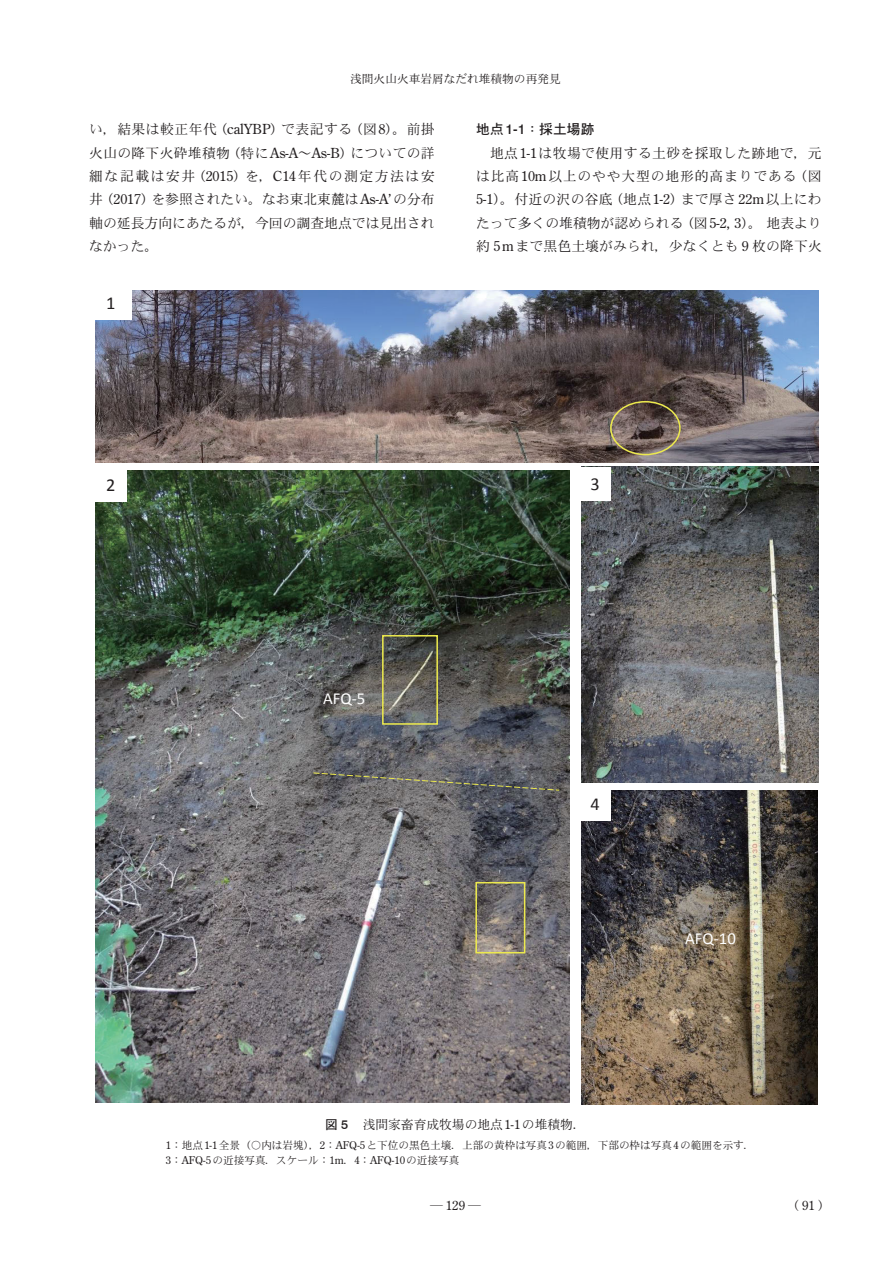
<style>
.page{position:relative;width:893px;height:1263px;background:#fff}
.page>*{position:absolute;margin:0;border:0;box-sizing:border-box;transform-origin:0 0}
.t1{font:18.3px "Calibri";color:#231f20}
.t2{font:16.8px "Calibri";color:#fff}
.t3{font:13.8px/23.4px "DFHS Mincho Pro 5 W3 90 msp RKSJ H";color:#231f20;text-align:justify}
.t4{font:13.8px "DFHS Gothic Pro 5 W5 90 msp RKSJ H";color:#231f20}
.t5{font:12.75px "DFHS Mincho Pro 5 W3 90 msp RKSJ H";color:#231f20}
.t6{font:12.75px "Century Old Style Std";color:#231f20}
.t7{font:11.7px "DFHS Mincho Pro 5 W3 90 msp RKSJ H";color:#231f20}
.t8{font:10.65px/14.9px "DFHS Mincho Pro 5 W3 90 msp RKSJ H";color:#231f20}
.s1{font-family:"Swiss 721 BT";font-weight:500}
.s2{font-family:"Century Old Style Std"}
.s3{font-family:"Century Oldstyle BT"}
.s4{font-family:"DFHS Gothic Pro 5 W5 90 msp RKSJ H"}
.s5{font-family:"DFHS Mincho Pro 5 W3 90 msp RKSJ H"}
</style>
<div class="page">
<img style="left:95px;top:291px;width:723px;height:171px">
<div style="left:610px;top:401px;width:71px;height:54px;border:2px solid #ece94e;border-radius:50%"></div>
<img style="left:581px;top:467px;width:237px;height:316px">
<img style="left:95px;top:470px;width:475px;height:633px">
<svg style="left:313px;top:772px;width:247px;height:19px"></svg>
<img style="left:581px;top:790px;width:236px;height:315px">
<svg style="left:381px;top:634px;width:145px;height:320px"></svg>
<div style="left:95px;top:286px;width:36px;height:33px;background:#fff"></div>
<div style="left:579px;top:787px;width:32px;height:34px;background:#fff"></div>
<div style="left:579px;top:467px;width:32px;height:33px;background:#fff"></div>
<div style="left:95px;top:469px;width:32px;height:33px;background:#fff"></div>
<p class="t7" style="left:350px;top:75px;width:212px">浅間火山火車岩屑なだれ堆積物の再発見</p>
<p class="t4" style="left:476px;top:124px;width:120px">地点<span class="s1">1-1</span>：採土場跡</p>
<p class="t3" style="left:476px;top:143px;width:347px;text-indent:14px">地点<span class="s2">1-1</span>は牧場で使用する土砂を採取した跡地で，元は比高<span class="s2">10m</span>以上のやや大型の地形的高まりである（図<span class="s2">5-1</span>）。付近の沢の谷底（地点<span class="s2">1-2</span>）まで厚さ<span class="s2">22m</span>以上にわたって多くの堆積物が認められる（図<span class="s2">5-2, 3</span>）。地表より約 <span class="s2">5m</span>まで黒色土壌がみられ，少なくとも <span class="s2">9</span> 枚の降下火</p>
<p class="t3" style="left:89px;top:119px;width:347px">い，結果は較正年代（<span class="s2">calYBP</span>）で表記する（図<span class="s2">8</span>）。前掛火山の降下火砕堆積物（特に<span class="s2">As-A</span>～<span class="s2">As-B</span>）についての詳細な記載は安井（<span class="s2">2015</span>）を，<span class="s2">C14</span>年代の測定方法は安井（<span class="s2">2017</span>）を参照されたい。なお東北東麓は<span class="s2">As-A</span><span class="s3">’</span>の分布軸の延長方向にあたるが，今回の調査地点では見出されなかった。</p>
<h1 class="t1" style="left:106px;top:295px;width:11px">1</h1>
<h1 class="t1" style="left:106px;top:478px;width:11px">2</h1>
<h1 class="t1" style="left:590px;top:476px;width:11px">3</h1>
<p class="t2" style="left:323px;top:691px;width:44px">AFQ-5</p>
<h1 class="t1" style="left:590px;top:796px;width:11px">4</h1>
<p class="t2" style="left:685px;top:931px;width:52px">AFQ-10</p>
<p class="t5" style="left:325px;top:1120px;width:262px"><span class="s4">図</span> <span class="s1">5</span>　浅間家畜育成牧場の地点<span class="s2">1-1</span>の堆積物．</p>
<p class="t8" style="left:166px;top:1139px;width:590px"><span class="s2">1</span>：地点<span class="s2">1-1</span>全景（〇内は岩塊），<span class="s2">2</span>：<span class="s2">AFQ-5</span>と下位の黒色土壌．上部の黄枠は写真<span class="s2">3</span>の範囲，下部の枠は写真<span class="s2">4</span>の範囲を示す．<br><span class="s2">3</span>：<span class="s2">AFQ-5</span>の近接写真．スケール：<span class="s2">1m</span>．<span class="s2">4</span>：<span class="s2">AFQ-10</span>の近接写真</p>
<p class="t6" style="left:430px;top:1200px;width:52px"><span class="s5">─</span> 129 <span class="s5">─</span></p>
<p class="t5" style="left:786px;top:1201px;width:46px">（<span class="s2">91</span>）</p>
</div>
